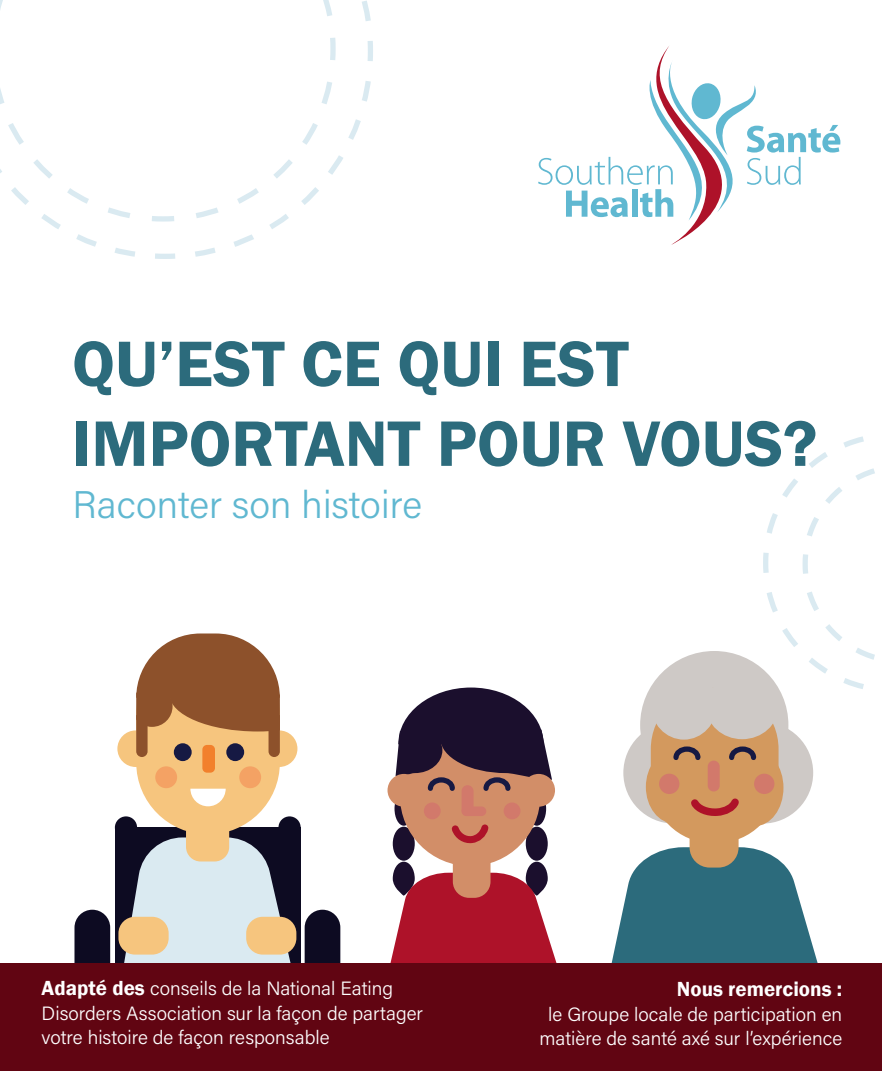
<style>
.page{position:relative;width:882px;height:1071px;background:#fff}
.page>*{position:absolute;margin:0;border:0;box-sizing:border-box;transform-origin:0 0}
.t1{font:600 66.5px/79.8px "Franklin Gothic";color:#2c6b7c}
.t2{font:38.5px "Acumin Variable Concept";color:#60b8d1}
.t3{font:600 21px "Franklin Gothic";color:#fff}
.t4{font:19.25px/24.5px "Acumin Variable Concept";color:#fff;text-align:center}
.s1{font-family:"Franklin Gothic";font-weight:600;font-size:21px}
</style>
<div class="page">
<svg style="left:538px;top:46px;width:302px;height:199px"></svg>
<svg style="left:305px;top:910px;width:35px;height:54px;background:#1d1a2f"></svg>
<svg style="left:74px;top:910px;width:36px;height:54px;background:#211d32"></svg>
<div style="left:115px;top:816px;width:22px;height:23px;background:#0d0b22;border-radius:50%"></div>
<div style="left:278px;top:816px;width:23px;height:23px;background:#0d0b22;border-radius:50%"></div>
<div style="left:115px;top:827px;width:186px;height:139px;background:#0d0b22"></div>
<div style="left:246px;top:917px;width:50px;height:38px;background:#f6c57e;border-radius:16px"></div>
<div style="left:118px;top:917px;width:51px;height:38px;background:#f6c57e;border-radius:16px"></div>
<div style="left:261px;top:730px;width:36px;height:37px;background:#f6c57e;border-radius:50%"></div>
<div style="left:117px;top:730px;width:37px;height:37px;background:#f6c57e;border-radius:50%"></div>
<div style="left:136px;top:642px;width:144px;height:192px;background:#f6c57e;border-radius:72px"></div>
<div style="left:202px;top:745px;width:13px;height:28px;background:#f2802c;border-radius:5px"></div>
<svg style="left:190px;top:789px;width:36px;height:17px"></svg>
<div style="left:226px;top:743px;width:18px;height:18px;background:#161943;border-radius:50%"></div>
<div style="left:174px;top:743px;width:18px;height:18px;background:#161943;border-radius:50%"></div>
<div style="left:239px;top:766px;width:22px;height:22px;background:#f4a264;border-radius:50%"></div>
<div style="left:155px;top:766px;width:22px;height:22px;background:#f4a264;border-radius:50%"></div>
<svg style="left:136px;top:634px;width:144px;height:123px"></svg>
<svg style="left:124px;top:820px;width:167px;height:144px"></svg>
<div style="left:528px;top:792px;width:18px;height:34px;background:#1b0f2d;border-radius:50%"></div>
<div style="left:526px;top:827px;width:22px;height:34px;background:#1b0f2d;border-radius:50%"></div>
<div style="left:395px;top:792px;width:18px;height:34px;background:#1b0f2d;border-radius:50%"></div>
<div style="left:393px;top:827px;width:22px;height:34px;background:#1b0f2d;border-radius:50%"></div>
<div style="left:400px;top:720px;width:140px;height:146px;background:#d28e68;border-radius:70px"></div>
<div style="left:462px;top:806px;width:24px;height:10px;background:#d2796b;border-radius:5px"></div>
<div style="left:462px;top:785px;width:12px;height:31px;background:#d2796b;border-radius:6px"></div>
<svg style="left:451px;top:824px;width:38px;height:20px"></svg>
<svg style="left:390px;top:860px;width:167px;height:104px"></svg>
<svg style="left:396px;top:688px;width:156px;height:103px"></svg>
<div style="left:522px;top:774px;width:33px;height:33px;background:#d28e68;border-radius:50%"></div>
<div style="left:388px;top:774px;width:32px;height:33px;background:#d28e68;border-radius:50%"></div>
<div style="left:504px;top:803px;width:17px;height:16px;background:#d2796b;border-radius:50%"></div>
<div style="left:424px;top:803px;width:17px;height:16px;background:#d2796b;border-radius:50%"></div>
<svg style="left:609px;top:847px;width:212px;height:117px"></svg>
<div style="left:623px;top:722px;width:102px;height:102px;background:#cec9c6;border-radius:50%"></div>
<div style="left:712px;top:722px;width:101px;height:102px;background:#cec9c6;border-radius:50%"></div>
<div style="left:640px;top:651px;width:148px;height:148px;background:#cec9c6;border-radius:50%"></div>
<div style="left:651px;top:687px;width:128px;height:156px;background:#d3995e;border-radius:62px"></div>
<div style="left:726px;top:749px;width:57px;height:77px;background:#d3995e;border-radius:50%"></div>
<div style="left:646px;top:750px;width:57px;height:74px;background:#d3995e;border-radius:50%"></div>
<div style="left:690px;top:819px;width:49px;height:49px;background:#d3995e;border-radius:20px"></div>
<div style="left:651px;top:669px;width:66px;height:71px;background:#cec9c6;border-radius:50%"></div>
<div style="left:706px;top:674px;width:72px;height:65px;background:#cec9c6;border-radius:50%"></div>
<svg style="left:673px;top:746px;width:84px;height:17px"></svg>
<div style="left:754px;top:774px;width:20px;height:20px;background:#d2796b;border-radius:50%"></div>
<div style="left:659px;top:774px;width:20px;height:20px;background:#d2796b;border-radius:50%"></div>
<svg style="left:691px;top:798px;width:48px;height:18px"></svg>
<div style="left:708px;top:761px;width:12px;height:30px;background:#d2796b;border-radius:6px"></div>
<svg style="left:195px;top:81px;width:176px;height:176px"></svg>
<svg style="left:362px;top:0;width:9px;height:21px"></svg>
<svg style="left:50px;top:224px;width:85px;height:33px"></svg>
<svg style="left:0;top:0;width:338px;height:224px"></svg>
<svg style="left:760px;top:436px;width:115px;height:259px"></svg>
<div style="left:0;top:964px;width:882px;height:107px;background:#610512"></div>
<p class="t1" style="left:72px;top:325px;width:747px">QU’EST CE QUI EST<br>IMPORTANT POUR VOUS?</p>
<p class="t2" style="left:73px;top:479px;width:351px">Raconter son histoire</p>
<p class="t4" style="left:42px;top:975px;width:383px;text-align:left"><span class="s1">Adapté des</span> conseils de la National Eating<br>Disorders Association sur la façon de partager votre histoire de façon responsable</p>
<p class="t3" style="left:677px;top:976px;width:167px">Nous remercions :</p>
<p class="t4" style="left:540px;top:1001px;width:304px">le Groupe locale de participation en matière de santé axé sur l’expérience</p>
</div>
